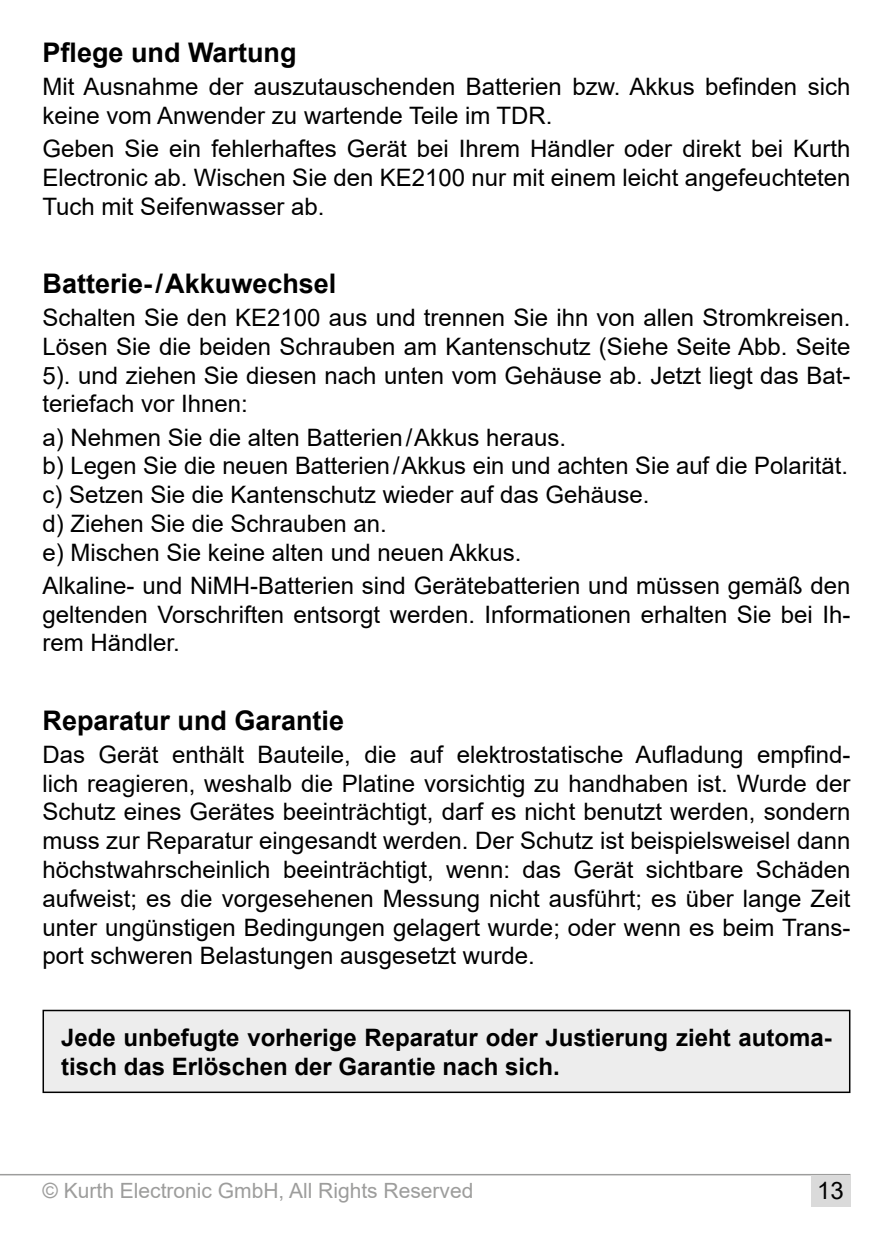
<style>
.page{position:relative;width:893px;height:1259px;background:#fff}
.page>*{position:absolute;margin:0;border:0;box-sizing:border-box;transform-origin:0 0}
.t1{font:700 27px "Arial";color:#000}
.t2{font:24px/28.8px "Arial";color:#000;text-align:justify}
.t3{font:700 24px/28.8px "Arial";color:#000}
.t4{font:21px "Arial";color:#9d9d9c}
</style>
<div class="page">
<hr style="left:0;top:1174px;width:850px;height:1px;background:#9d9d9c">
<div style="left:810px;top:1175px;width:40px;height:32px;background:#dadada"></div>
<div style="left:43px;top:1010px;width:807px;height:82px;background:#ededed"></div>
<div style="left:43px;top:1009px;width:807px;height:84px;border:2px solid #000"></div>
<p class="t1" style="left:43px;top:34px;width:255px">Pflege und Wartung</p>
<p class="t2" style="left:43px;top:72px;width:809px">Mit Ausnahme der auszutauschenden Batterien bzw. Akkus befinden sich keine vom Anwender zu wartende Teile im TDR.</p>
<p class="t2" style="left:43px;top:134px;width:809px">Geben Sie ein fehlerhaftes Gerät bei Ihrem Händler oder direkt bei Kurth Electronic ab. Wischen Sie den KE2100 nur mit einem leicht angefeuchteten Tuch mit Seifenwasser ab.</p>
<p class="t1" style="left:43px;top:264px;width:295px">Batterie-/Akkuwechsel</p>
<p class="t2" style="left:43px;top:303px;width:809px">Schalten Sie den KE2100 aus und trennen Sie ihn von allen Stromkreisen.<br>Lösen Sie die beiden Schrauben am Kantenschutz (Siehe Seite Abb. Seite 5). und ziehen Sie diesen nach unten vom Gehäuse ab. Jetzt liegt das Bat&shy;teriefach vor Ihnen:</p>
<p class="t2" style="left:43px;top:422px;width:807px;text-align:left">a) Nehmen Sie die alten Batterien/Akkus heraus.<br>b) Legen Sie die neuen Batterien/Akkus ein und achten Sie auf die Polarität. c) Setzen Sie die Kantenschutz wieder auf das Gehäuse.<br>d) Ziehen Sie die Schrauben an.<br>e) Mischen Sie keine alten und neuen Akkus.</p>
<p class="t2" style="left:43px;top:571px;width:809px">Alkaline- und NiMH-Batterien sind Gerätebatterien und müssen gemäß den geltenden Vorschriften entsorgt werden. Informationen erhalten Sie bei Ih&shy;rem Händler.</p>
<p class="t1" style="left:43px;top:701px;width:303px">Reparatur und Garantie</p>
<p class="t2" style="left:43px;top:740px;width:809px">Das Gerät enthält Bauteile, die auf elektrostatische Aufladung empfind&shy;lich reagieren, weshalb die Platine vorsichtig zu handhaben ist. Wurde der Schutz eines Gerätes beeinträchtigt, darf es nicht benutzt werden, sondern muss zur Reparatur eingesandt werden. Der Schutz ist beispielsweisel dann höchstwahrscheinlich beeinträchtigt, wenn: das Gerät sichtbare Schäden aufweist; es die vorgesehenen Messung nicht ausführt; es über lange Zeit unter ungünstigen Bedingungen gelagert wurde; oder wenn es beim Trans&shy;port schweren Belastungen ausgesetzt wurde.</p>
<p class="t3" style="left:61px;top:1023px;width:772px">Jede unbefugte vorherige Reparatur oder Justierung zieht automa&shy;tisch das Erlöschen der Garantie nach sich.</p>
<p class="t4" style="left:43px;top:1176px;width:432px">© Kurth Electronic GmbH, All Rights Reserved</p>
<p class="t2" style="left:817px;top:1176px;width:28px">13</p>
</div>
